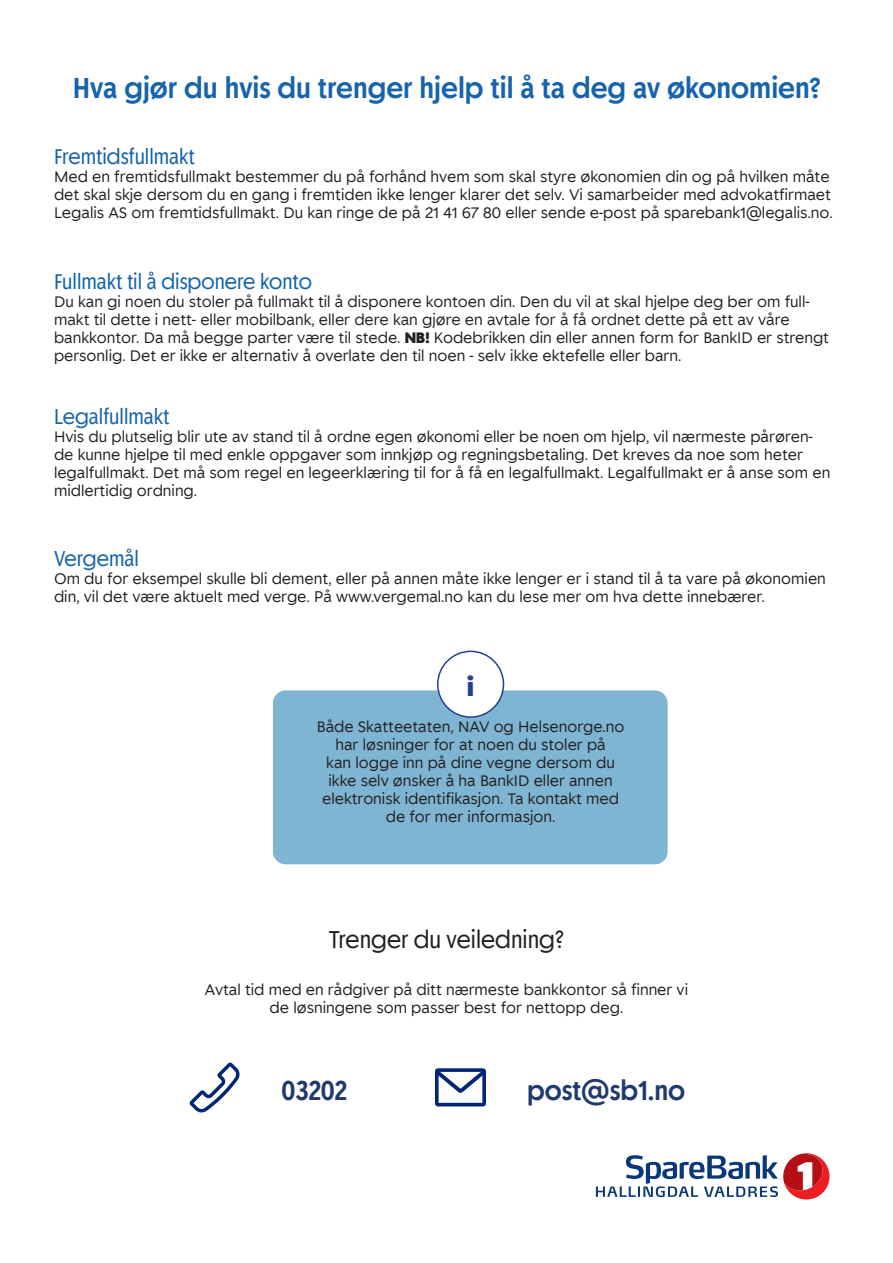
<style>
.page{position:relative;width:893px;height:1263px;background:#fff}
.page>*{position:absolute;margin:0;border:0;box-sizing:border-box;transform-origin:0 0}
.t1{font:500 28.5px "Spare Bank 1 Title";color:#1764ad}
.t2{font:500 27px "Spare Bank 1 Title";color:#203a6f}
.t3{font:900 25.5px "Spare Bank 1";color:#253f8e}
.t4{font:24px "Spare Bank 1 Title";color:#231f20}
.t5{font:21px "Spare Bank 1 Title";color:#1364ac}
.t6{font:15px/18px "Spare Bank 1";color:#231f20}
.s1{font-weight:900}
</style>
<div class="page">
<svg style="left:596px;top:1153px;width:233px;height:46px"></svg>
<svg style="left:189px;top:1062px;width:51px;height:50px"></svg>
<svg style="left:435px;top:1068px;width:51px;height:38px"></svg>
<div style="left:273px;top:690px;width:395px;height:174px;background:#7eb5d2;border-radius:13px"></div>
<div style="left:438px;top:651px;width:65px;height:66px;background:#fff;border-radius:50%"></div>
<div style="left:437px;top:651px;width:67px;height:67px;border:2px solid #253f8e;border-radius:50%"></div>
<p class="t1" style="left:73px;top:70px;width:749px">Hva gjør du hvis du trenger hjelp til å ta deg av økonomien?</p>
<p class="t5" style="left:54px;top:143px;width:142px">Fremtidsfullmakt</p>
<p class="t6" style="left:54px;top:167px;width:780px">Med en fremtidsfullmakt bestemmer du på forhånd hvem som skal styre økonomien din og på hvilken måte det skal skje dersom du en gang i fremtiden ikke lenger klarer det selv. Vi samarbeider med advokatfirmaet<br>Legalis AS om fremtidsfullmakt. Du kan ringe de på 21 41 67 80 eller sende e-post på sparebank1@legalis.no.</p>
<p class="t5" style="left:54px;top:268px;width:259px">Fullmakt til å disponere konto</p>
<p class="t6" style="left:54px;top:293px;width:777px">Du kan gi noen du stoler på fullmakt til å disponere kontoen din. Den du vil at skal hjelpe deg ber om full&shy;makt til dette i nett- eller mobilbank, eller dere kan gjøre en avtale for å få ordnet dette på ett av våre bankkontor. Da må begge parter være til stede. <span class="s1">NB!</span> Kodebrikken din eller annen form for BankID er strengt personlig. Det er ikke er alternativ å overlate den til noen - selv ikke ektefelle eller barn.</p>
<p class="t5" style="left:54px;top:403px;width:117px">Legalfullmakt</p>
<p class="t6" style="left:54px;top:428px;width:778px">Hvis du plutselig blir ute av stand til å ordne egen økonomi eller be noen om hjelp, vil nærmeste pårøren&shy;de kunne hjelpe til med enkle oppgaver som innkjøp og regningsbetaling. Det kreves da noe som heter legalfullmakt. Det må som regel en legeerklæring til for å få en legalfullmakt. Legalfullmakt er å anse som en midlertidig ordning.</p>
<p class="t5" style="left:54px;top:545px;width:86px">Vergemål</p>
<p class="t6" style="left:54px;top:569px;width:773px">Om du for eksempel skulle bli dement, eller på annen måte ikke lenger er i stand til å ta vare på økonomien din, vil det være aktuelt med verge. På www.vergemal.no kan du lese mer om hva dette innebærer.</p>
<p class="t3" style="left:467px;top:670px;width:9px">i</p>
<p class="t6" style="left:317px;top:717px;width:309px;text-align:center">Både Skatteetaten, NAV og Helsenorge.no har løsninger for at noen du stoler på<br>kan logge inn på dine vegne dersom du ikke selv ønsker å ha BankID eller annen elektronisk identifikasjon. Ta kontakt med de for mer informasjon.</p>
<p class="t4" style="left:329px;top:924px;width:236px">Trenger du veiledning?</p>
<p class="t6" style="left:205px;top:980px;width:485px;text-align:center">Avtal tid med en rådgiver på ditt nærmeste bankkontor så finner vi de løsningene som passer best for nettopp deg.</p>
<p class="t2" style="left:282px;top:1073px;width:67px">03202</p>
<p class="t2" style="left:527px;top:1073px;width:160px">post@sb1.no</p>
</div>
